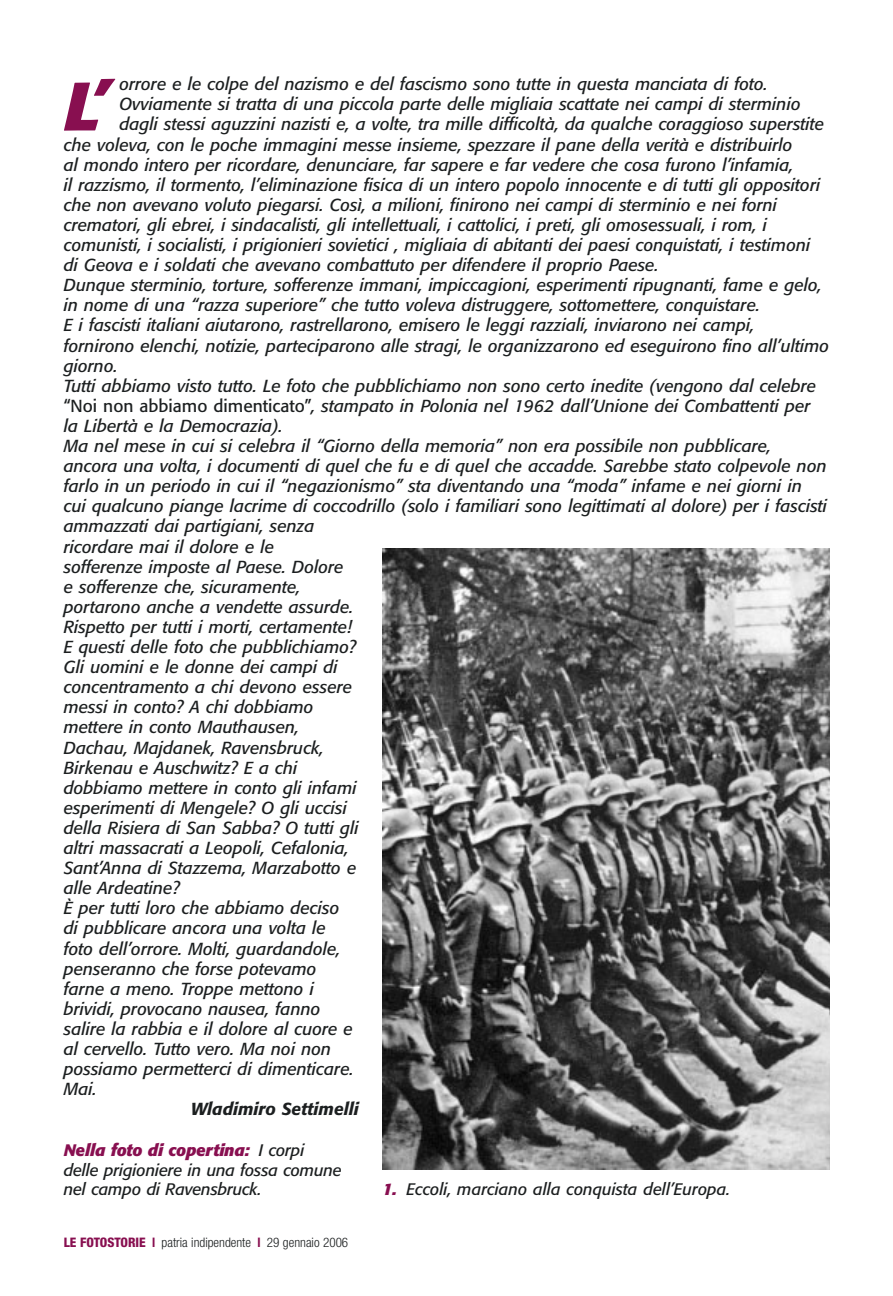
<style>
.page{position:relative;width:893px;height:1296px;background:#fff}
.page>*{position:absolute;margin:0;border:0;box-sizing:border-box;transform-origin:0 0}
.t1{font:italic 700 67.65px "Formata";color:#880f50}
.t2{font:italic 17.25px "Formata";color:#1c1f20}
.t3{font:italic 500 17.25px "Formata";color:#1c1f20}
.t4{font:italic 16.5px/19.5px "Formata";letter-spacing:-.01em;color:#1c1f20}
.t5{font:300 condensed 13.2px "Helvetica Neue";color:#1c1f20}
.s1{font-style:normal}
.s2{font-weight:700;color:#880f50}
.s3{font-weight:800;color:#880f50}
</style>
<div class="page">
<img style="left:383px;top:549px;width:446px;height:620px">
<h1 class="t1" style="left:64px;top:76px;width:45px">L’</h1>
<p class="t2" style="left:119px;top:77px;width:650px">orrore e le colpe del nazismo e del fascismo sono tutte in questa manciata di foto.</p>
<p class="t2" style="left:119px;top:97px;width:682px">Ovviamente si tratta di una piccola parte delle migliaia scattate nei campi di sterminio</p>
<p class="t2" style="left:119px;top:117px;width:706px">dagli stessi aguzzini nazisti e, a volte, tra mille difficoltà, da qualche coraggioso superstite</p>
<p class="t2" style="left:64px;top:137px;width:730px">che voleva, con le poche immagini messe insieme, spezzare il pane della verità e distribuirlo</p>
<p class="t2" style="left:64px;top:157px;width:731px">al mondo intero per ricordare, denunciare, far sapere e far vedere che cosa furono l’infamia,</p>
<p class="t2" style="left:64px;top:177px;width:758px">il razzismo, il tormento, l’eliminazione fisica di un intero popolo innocente e di tutti gli oppositori</p>
<p class="t2" style="left:64px;top:197px;width:715px">che non avevano voluto piegarsi. Così, a milioni, finirono nei campi di sterminio e nei forni</p>
<p class="t2" style="left:64px;top:217px;width:705px">crematori, gli ebrei, i sindacalisti, gli intellettuali, i cattolici, i preti, gli omosessuali, i rom, i</p>
<p class="t2" style="left:64px;top:237px;width:748px">comunisti, i socialisti, i prigionieri sovietici , migliaia di abitanti dei paesi conquistati, i testimoni</p>
<p class="t2" style="left:64px;top:257px;width:596px">di Geova e i soldati che avevano combattuto per difendere il proprio Paese.</p>
<p class="t2" style="left:64px;top:278px;width:759px">Dunque sterminio, torture, sofferenze immani, impiccagioni, esperimenti ripugnanti, fame e gelo,</p>
<p class="t2" style="left:64px;top:298px;width:697px">in nome di una “razza superiore” che tutto voleva distruggere, sottomettere, conquistare.</p>
<p class="t2" style="left:64px;top:318px;width:692px">E i fascisti italiani aiutarono, rastrellarono, emisero le leggi razziali, inviarono nei campi,</p>
<p class="t2" style="left:64px;top:338px;width:767px">fornirono elenchi, notizie, parteciparono alle stragi, le organizzarono ed eseguirono fino all’ultimo</p>
<p class="t2" style="left:64px;top:358px;width:55px">giorno.</p>
<p class="t2" style="left:64px;top:378px;width:754px">Tutti abbiamo visto tutto. Le foto che pubblichiamo non sono certo inedite (vengono dal celebre</p>
<p class="t2" style="left:64px;top:398px;width:748px"><span class="s1">“Noi non abbiamo dimenticato”</span>, stampato in Polonia nel 1962 dall’Unione dei Combattenti per</p>
<p class="t2" style="left:64px;top:418px;width:220px">la Libertà e la Democrazia).</p>
<p class="t2" style="left:64px;top:438px;width:709px">Ma nel mese in cui si celebra il “Giorno della memoria” non era possibile non pubblicare,</p>
<p class="t2" style="left:64px;top:458px;width:764px">ancora una volta, i documenti di quel che fu e di quel che accadde. Sarebbe stato colpevole non</p>
<p class="t2" style="left:64px;top:479px;width:739px">farlo in un periodo in cui il “negazionismo” sta diventando una “moda” infame e nei giorni in</p>
<p class="t2" style="left:64px;top:499px;width:764px">cui qualcuno piange lacrime di coccodrillo (solo i familiari sono legittimati al dolore) per i fascisti</p>
<p class="t2" style="left:64px;top:519px;width:252px">ammazzati dai partigiani, senza</p>
<p class="t2" style="left:64px;top:539px;width:212px">ricordare mai il dolore e le</p>
<p class="t2" style="left:64px;top:559px;width:281px">sofferenze imposte al Paese. Dolore</p>
<p class="t2" style="left:64px;top:579px;width:238px">e sofferenze che, sicuramente,</p>
<p class="t2" style="left:64px;top:599px;width:291px">portarono anche a vendette assurde.</p>
<p class="t2" style="left:64px;top:619px;width:289px">Rispetto per tutti i morti, certamente!</p>
<p class="t2" style="left:64px;top:639px;width:294px">E questi delle foto che pubblichiamo?</p>
<p class="t2" style="left:64px;top:659px;width:276px">Gli uomini e le donne dei campi di</p>
<p class="t2" style="left:64px;top:680px;width:290px">concentramento a chi devono essere</p>
<p class="t2" style="left:64px;top:700px;width:251px">messi in conto? A chi dobbiamo</p>
<p class="t2" style="left:64px;top:720px;width:237px">mettere in conto Mauthausen,</p>
<p class="t2" style="left:64px;top:740px;width:261px">Dachau, Majdanek, Ravensbruck,</p>
<p class="t2" style="left:64px;top:760px;width:235px">Birkenau e Auschwitz? E a chi</p>
<p class="t2" style="left:64px;top:780px;width:294px">dobbiamo mettere in conto gli infami</p>
<p class="t2" style="left:64px;top:800px;width:285px">esperimenti di Mengele? O gli uccisi</p>
<p class="t2" style="left:64px;top:820px;width:296px">della Risiera di San Sabba? O tutti gli</p>
<p class="t2" style="left:64px;top:840px;width:286px">altri massacrati a Leopoli, Cefalonia,</p>
<p class="t2" style="left:64px;top:860px;width:294px">Sant’Anna di Stazzema, Marzabotto e</p>
<p class="t2" style="left:64px;top:881px;width:117px">alle Ardeatine?</p>
<p class="t2" style="left:64px;top:901px;width:277px">È per tutti loro che abbiamo deciso</p>
<p class="t2" style="left:64px;top:921px;width:263px">di pubblicare ancora una volta le</p>
<p class="t2" style="left:64px;top:941px;width:278px">foto dell’orrore. Molti, guardandole,</p>
<p class="t2" style="left:64px;top:961px;width:254px">penseranno che forse potevamo</p>
<p class="t2" style="left:64px;top:981px;width:252px">farne a meno. Troppe mettono i</p>
<p class="t2" style="left:64px;top:1001px;width:258px">brividi, provocano nausea, fanno</p>
<p class="t2" style="left:64px;top:1021px;width:290px">salire la rabbia e il dolore al cuore e</p>
<p class="t2" style="left:64px;top:1041px;width:269px">al cervello. Tutto vero. Ma noi non</p>
<p class="t2" style="left:64px;top:1061px;width:291px">possiamo permetterci di dimenticare.</p>
<p class="t2" style="left:64px;top:1082px;width:35px">Mai.</p>
<p class="t3" style="left:191px;top:1102px;width:170px">Wladimiro Settimelli</p>
<p class="t4" style="left:64px;top:1142px;width:279px"><span class="s2">Nella foto di copertina:</span> I corpi delle prigioniere in una fossa comune nel campo di Ravensbruck.</p>
<p class="t5" style="left:64px;top:1237px;width:286px"><span class="s3">LE FOTOSTORIE</span> <span class="s2">l</span> patria indipendente <span class="s2">l</span> 29 gennaio 2006</p>
<p class="t4" style="left:383px;top:1181px;width:349px"><span class="s2">1.</span> Eccoli, marciano alla conquista dell’Europa.</p>
</div>
